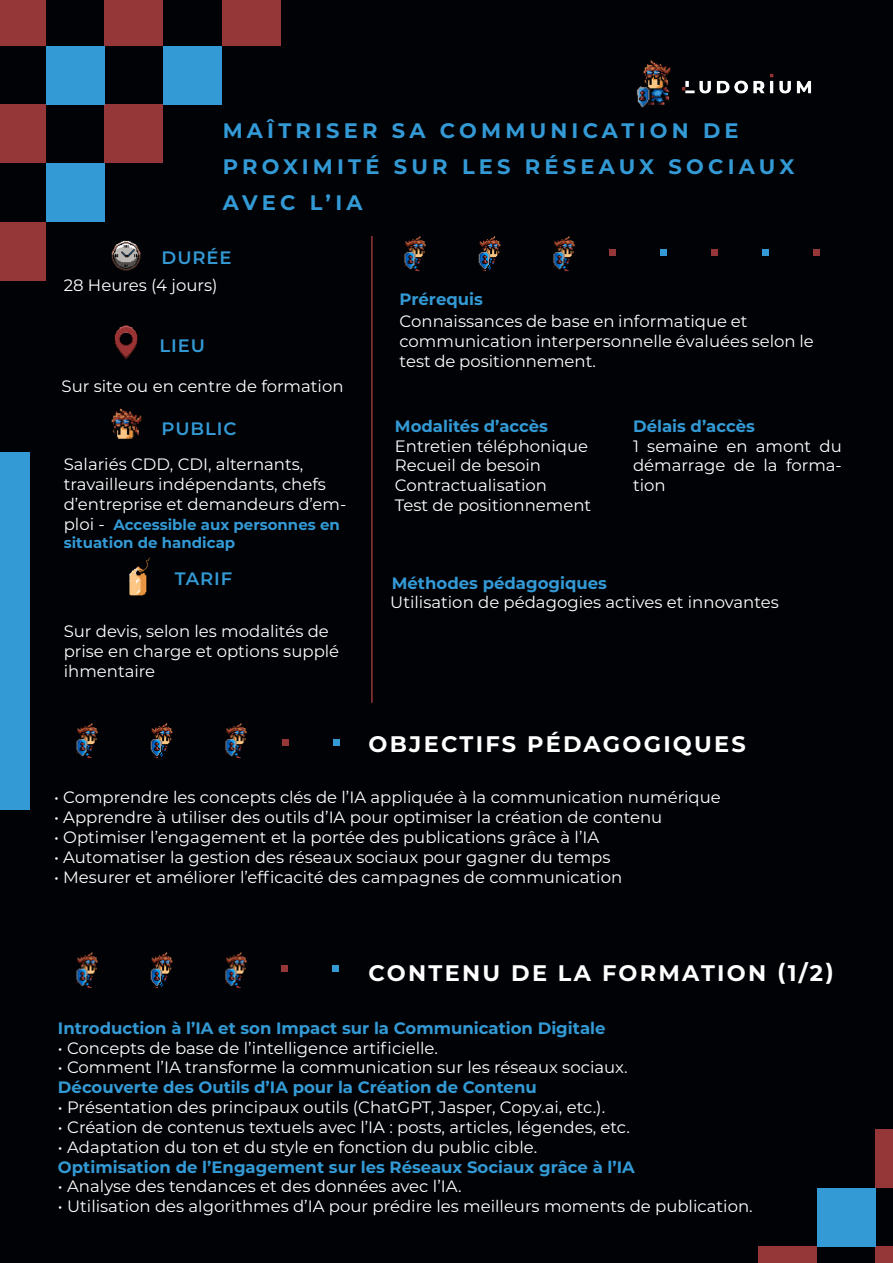
<style>
.page{position:relative;width:893px;height:1263px;background:#010206}
.page>*{position:absolute;margin:0;border:0;box-sizing:border-box;transform-origin:0 0}
.t1{font:700 22.5px "Montserrat";letter-spacing:.1em;color:#fff}
.t2{font:700 21px/36px "Montserrat";letter-spacing:.2em;color:#339ad5}
.t3{font:600 18px "Montserrat";letter-spacing:.05em;color:#339ad5}
.t4{font:16.5px/19.8px "Montserrat";color:#fff}
.t5{font:700 16.5px "Montserrat";color:#339ad5}
.t6{font:700 15px/18px "Montserrat";color:#339ad5}
.s1{font-weight:400;font-size:16.5px;color:#fff}
.s2{font-weight:700;color:#339ad5}
</style>
<div class="page">
<div style="left:105px;top:105px;width:58px;height:58px;background:#953639"></div>
<div style="left:105px;top:0;width:58px;height:46px;background:#953639"></div>
<div style="left:0;top:0;width:46px;height:46px;background:#953639"></div>
<div style="left:222px;top:0;width:59px;height:46px;background:#953639"></div>
<div style="left:46px;top:163px;width:59px;height:59px;background:#339ad5"></div>
<div style="left:46px;top:46px;width:59px;height:59px;background:#339ad5"></div>
<div style="left:163px;top:46px;width:59px;height:59px;background:#339ad5"></div>
<div style="left:0;top:222px;width:46px;height:59px;background:#953639"></div>
<div style="left:0;top:105px;width:46px;height:58px;background:#953639"></div>
<img style="left:636px;top:60px;width:176px;height:48px">
<div style="left:660px;top:249px;width:7px;height:6px;background:#339ad5"></div>
<div style="left:609px;top:249px;width:7px;height:6px;background:#953639"></div>
<div style="left:762px;top:249px;width:7px;height:6px;background:#339ad5"></div>
<div style="left:813px;top:249px;width:7px;height:6px;background:#953639"></div>
<div style="left:711px;top:249px;width:7px;height:6px;background:#953639"></div>
<div style="left:0;top:453px;width:29px;height:357px;background:#339ad5"></div>
<hr style="left:371px;top:236px;width:2px;height:467px;background:#953639">
<img style="left:478px;top:236px;width:23px;height:36px">
<img style="left:553px;top:236px;width:22px;height:36px">
<img style="left:404px;top:236px;width:22px;height:36px">
<div style="left:758px;top:1247px;width:59px;height:16px;background:#953639"></div>
<div style="left:876px;top:1247px;width:17px;height:16px;background:#953639"></div>
<div style="left:817px;top:1188px;width:59px;height:59px;background:#339ad5"></div>
<div style="left:876px;top:1129px;width:17px;height:59px;background:#953639"></div>
<img style="left:111px;top:240px;width:30px;height:31px">
<img style="left:114px;top:325px;width:24px;height:35px">
<div style="left:333px;top:739px;width:7px;height:7px;background:#339ad5"></div>
<div style="left:332px;top:966px;width:7px;height:6px;background:#339ad5"></div>
<div style="left:282px;top:739px;width:7px;height:7px;background:#953639"></div>
<div style="left:281px;top:966px;width:7px;height:6px;background:#953639"></div>
<img style="left:150px;top:723px;width:23px;height:36px">
<img style="left:150px;top:952px;width:23px;height:36px">
<img style="left:225px;top:723px;width:22px;height:36px">
<img style="left:225px;top:952px;width:22px;height:36px">
<img style="left:76px;top:723px;width:22px;height:36px">
<img style="left:76px;top:952px;width:22px;height:36px">
<img style="left:111px;top:408px;width:31px;height:31px">
<img style="left:129px;top:557px;width:22px;height:38px">
<p class="t2" style="left:223px;top:111px;width:573px">MAÎTRISER SA COMMUNICATION DE<br>PROXIMITÉ SUR LES RÉSEAUX SOCIAUX<br>AVEC L’IA</p>
<p class="t3" style="left:162px;top:245px;width:71px">DURÉE</p>
<p class="t4" style="left:64px;top:275px;width:155px">28 Heures (4 jours)</p>
<p class="t3" style="left:160px;top:333px;width:47px">LIEU</p>
<p class="t4" style="left:62px;top:375px;width:283px">Sur site ou en centre de formation</p>
<p class="t3" style="left:162px;top:415px;width:76px">PUBLIC</p>
<p class="t4" style="left:64px;top:454px;width:241px">Salariés CDD, CDI, alternants,</p>
<p class="t4" style="left:64px;top:474px;width:264px">travailleurs indépendants, chefs</p>
<p class="t4" style="left:64px;top:493px;width:284px">d’entreprise et demandeurs d’em-</p>
<p class="t6" style="left:64px;top:515px;width:278px"><span class="s1">ploi -</span> Accessible aux personnes en situation de handicap</p>
<p class="t3" style="left:175px;top:565px;width:59px">TARIF</p>
<p class="t4" style="left:64px;top:621px;width:277px">Sur devis, selon les modalités de prise en charge et options supplé</p>
<p class="t4" style="left:64px;top:661px;width:93px">ihmentaire</p>
<p class="t4" style="left:399px;top:287px;width:350px;line-height:22.5px"><span class="s2">Prérequis<br></span>Connaissances de base en informatique et</p>
<p class="t4" style="left:399px;top:331px;width:416px">communication interpersonnelle évaluées selon le test de positionnement.</p>
<p class="t5" style="left:395px;top:414px;width:155px">Modalités d’accès</p>
<p class="t4" style="left:395px;top:435px;width:195px">Entretien téléphonique</p>
<p class="t4" style="left:395px;top:455px;width:148px">Recueil de besoin</p>
<p class="t4" style="left:395px;top:475px;width:154px">Contractualisation</p>
<p class="t4" style="left:395px;top:495px;width:198px">Test de positionnement</p>
<p class="t5" style="left:633px;top:414px;width:123px">Délais d’accès</p>
<p class="t4" style="left:633px;top:435px;width:210px;text-align:justify">1 semaine en amont du démarrage de la forma&shy;tion</p>
<p class="t5" style="left:392px;top:571px;width:217px">Méthodes pédagogiques</p>
<p class="t4" style="left:390px;top:592px;width:390px">Utilisation de pédagogies actives et innovantes</p>
<p class="t1" style="left:369px;top:727px;width:379px">OBJECTIFS PÉDAGOGIQUES</p>
<p class="t4" style="left:54px;top:787px;width:668px">• Comprendre les concepts clés de l’IA appliquée à la communication numérique</p>
<p class="t4" style="left:54px;top:807px;width:610px">• Apprendre à utiliser des outils d’IA pour optimiser la création de contenu</p>
<p class="t4" style="left:54px;top:827px;width:547px">• Optimiser l’engagement et la portée des publications grâce à l’IA</p>
<p class="t4" style="left:54px;top:846px;width:558px">• Automatiser la gestion des réseaux sociaux pour gagner du temps</p>
<p class="t4" style="left:54px;top:866px;width:570px">• Mesurer et améliorer l’efficacité des campagnes de communication</p>
<p class="t1" style="left:369px;top:957px;width:467px">CONTENU DE LA FORMATION (1/2)</p>
<p class="t5" style="left:58px;top:1016px;width:549px">Introduction à l’IA et son Impact sur la Communication Digitale</p>
<p class="t4" style="left:58px;top:1037px;width:382px">• Concepts de base de l’intelligence artificielle.</p>
<p class="t4" style="left:58px;top:1057px;width:571px">• Comment l’IA transforme la communication sur les réseaux sociaux.</p>
<p class="t5" style="left:58px;top:1075px;width:480px">Découverte des Outils d’IA pour la Création de Contenu</p>
<p class="t4" style="left:58px;top:1097px;width:549px">• Présentation des principaux outils (ChatGPT, Jasper, Copy.ai, etc.).</p>
<p class="t4" style="left:58px;top:1116px;width:574px">• Création de contenus textuels avec l’IA : posts, articles, légendes, etc.</p>
<p class="t4" style="left:58px;top:1136px;width:481px">• Adaptation du ton et du style en fonction du public cible.</p>
<p class="t5" style="left:58px;top:1155px;width:578px">Optimisation de l’Engagement sur les Réseaux Sociaux grâce à l’IA</p>
<p class="t4" style="left:58px;top:1176px;width:405px">• Analyse des tendances et des données avec l’IA.</p>
<p class="t4" style="left:58px;top:1196px;width:696px">• Utilisation des algorithmes d’IA pour prédire les meilleurs moments de publication.</p>
</div>
